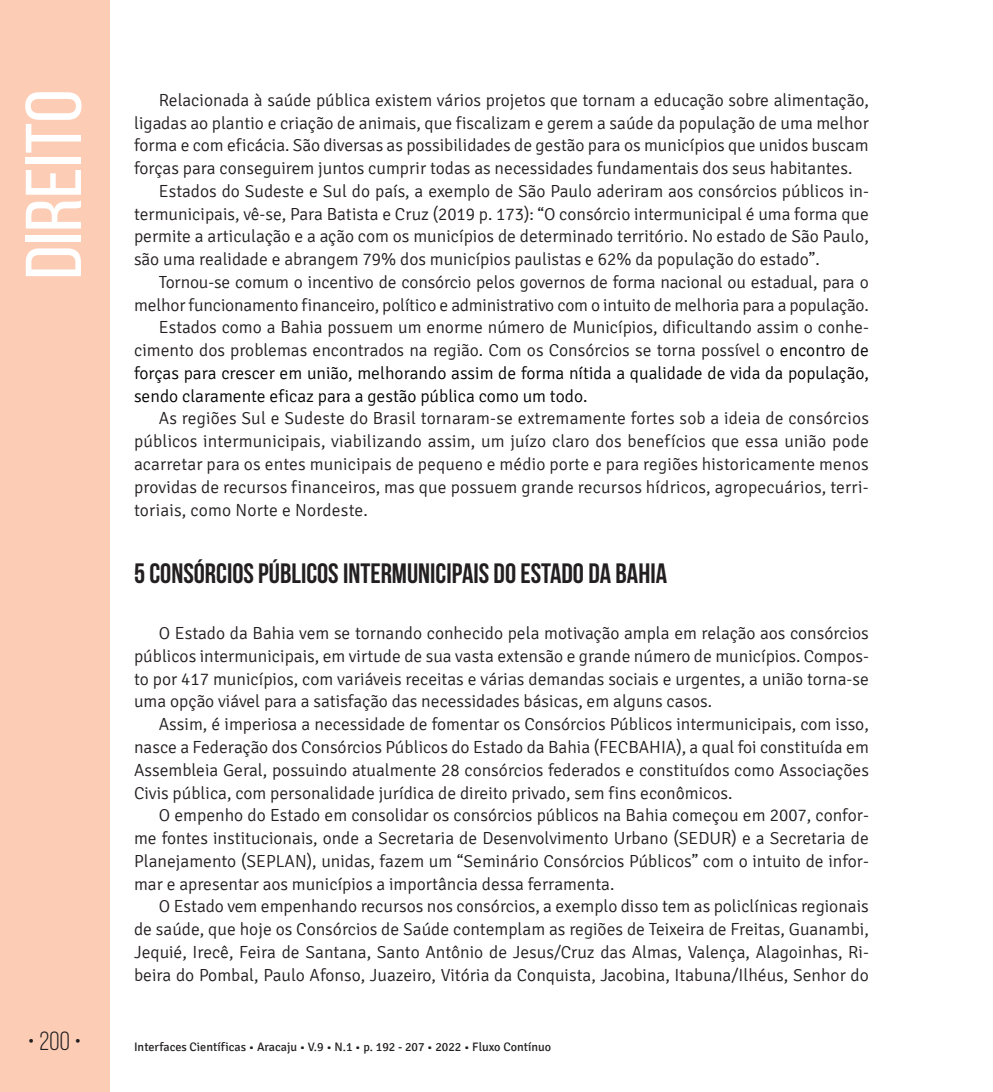
<style>
.page{position:relative;width:993px;height:1092px;background:#fff}
.page>*{position:absolute;margin:0;border:0;box-sizing:border-box;transform-origin:0 0}
.t1{font:78.75px "Bebas Neue";color:#fff;scale:1.09 1}
.t2{font:700 28px "Bebas Neue";color:#231f20}
.t3{font:26.25px "Bebas Neue";color:#231f20}
.t4{font:300 17.5px/22.8px "Signika";color:#231f20;text-align:justify}
.t5{font:300 17.5px "Signika";color:#000001}
.t6{font:12.25px "Signika";color:#231f20}
.s1{color:#000001}
</style>
<div class="page">
<div style="left:0;top:0;width:109px;height:1091px;background:#fcccb5"></div>
<h1 class="t1" style="left:11px;top:279px;width:176px;rotate:-90deg">Direito</h1>
<p class="t4" style="left:159px;top:89px;width:711px">Relacionada à saúde pública existem vários projetos que tornam a educação sobre alimentação,</p>
<p class="t4" style="left:134px;top:112px;width:736px">ligadas ao plantio e criação de animais, que fiscalizam e gerem a saúde da população de uma melhor</p>
<p class="t4" style="left:134px;top:134px;width:736px">forma e com eficácia. São diversas as possibilidades de gestão para os municípios que unidos buscam</p>
<p class="t4" style="left:134px;top:157px;width:719px">forças para conseguirem juntos cumprir todas as necessidades fundamentais dos seus habitantes.</p>
<p class="t4" style="left:159px;top:180px;width:711px">Estados do Sudeste e Sul do país, a exemplo de São Paulo aderiram aos consórcios públicos in-</p>
<p class="t4" style="left:134px;top:203px;width:736px">termunicipais, vê-se, Para Batista e Cruz (2019 p. 173): “O consórcio intermunicipal é uma forma que</p>
<p class="t4" style="left:134px;top:225px;width:736px">permite a articulação e a ação com os municípios de determinado território. No estado de São Paulo,</p>
<p class="t4" style="left:134px;top:248px;width:687px">são uma realidade e abrangem 79% dos municípios paulistas e 62% da população do estado”.</p>
<p class="t4" style="left:159px;top:271px;width:711px">Tornou-se comum o incentivo de consórcio pelos governos de forma nacional ou estadual, para o</p>
<p class="t4" style="left:134px;top:294px;width:736px">melhor funcionamento financeiro, político e administrativo com o intuito de melhoria para a população.</p>
<p class="t4" style="left:159px;top:316px;width:711px">Estados como a Bahia possuem um enorme número de Municípios, dificultando assim o conhe-</p>
<p class="t4" style="left:134px;top:339px;width:736px">cimento dos problemas encontrados na região. Com os Consórcios se torna possível o <span class="s1">encontro de</span></p>
<p class="t5" style="left:134px;top:363px;width:736px">forças para crescer em união, melhorando assim de forma nítida a qualidade de vida da população,</p>
<p class="t5" style="left:134px;top:386px;width:455px">sendo claramente eficaz para a gestão pública como um todo.</p>
<p class="t4" style="left:134px;top:407px;width:736px;text-indent:25px">As regiões Sul e Sudeste do Brasil tornaram-se extremamente fortes sob a ideia de consórcios públicos intermunicipais, viabilizando assim, um juízo claro dos benefícios que essa união pode acarretar para os entes municipais de pequeno e médio porte e para regiões historicamente menos providas de recursos financeiros, mas que possuem grande recursos hídricos, agropecuários, terri&shy;toriais, como Norte e Nordeste.</p>
<h2 class="t2" style="left:134px;top:557px;width:534px">5 CONSÓRCIOS PÚBLICOS INTERMUNICIPAIS DO ESTADO DA BAHIA</h2>
<p class="t4" style="left:134px;top:622px;width:736px;text-indent:25px">O Estado da Bahia vem se tornando conhecido pela motivação ampla em relação aos consórcios públicos intermunicipais, em virtude de sua vasta extensão e grande número de municípios. Compos&shy;to por 417 municípios, com variáveis receitas e várias demandas sociais e urgentes, a união torna-se uma opção viável para a satisfação das necessidades básicas, em alguns casos.</p>
<p class="t4" style="left:134px;top:713px;width:736px;text-indent:25px">Assim, é imperiosa a necessidade de fomentar os Consórcios Públicos intermunicipais, com isso, nasce a Federação dos Consórcios Públicos do Estado da Bahia (FECBAHIA), a qual foi constituída em Assembleia Geral, possuindo atualmente 28 consórcios federados e constituídos como Associações Civis pública, com personalidade jurídica de direito privado, sem fins econômicos.</p>
<p class="t4" style="left:134px;top:804px;width:736px;text-indent:25px">O empenho do Estado em consolidar os consórcios públicos na Bahia começou em 2007, confor&shy;me fontes institucionais, onde a Secretaria de Desenvolvimento Urbano (SEDUR) e a Secretaria de Planejamento (SEPLAN), unidas, fazem um “Seminário Consórcios Públicos” com o intuito de infor&shy;mar e apresentar aos municípios a importância dessa ferramenta.</p>
<p class="t4" style="left:134px;top:895px;width:736px;text-indent:25px">O Estado vem empenhando recursos nos consórcios, a exemplo disso tem as policlínicas regionais de saúde, que hoje os Consórcios de Saúde contemplam as regiões de Teixeira de Freitas, Guanambi, Jequié, Irecê, Feira de Santana, Santo Antônio de Jesus/Cruz das Almas, Valença, Alagoinhas, Ri&shy;beira do Pombal, Paulo Afonso, Juazeiro, Vitória da Conquista, Jacobina, Itabuna/Ilhéus, Senhor do</p>
<h3 class="t3" style="left:28px;top:1026px;width:55px">• 200 •</h3>
<p class="t6" style="left:134px;top:1040px;width:418px">Interfaces Científicas • Aracaju • V.9 • N.1 • p. 192 - 207 • 2022 • Fluxo Contínuo</p>
</div>
